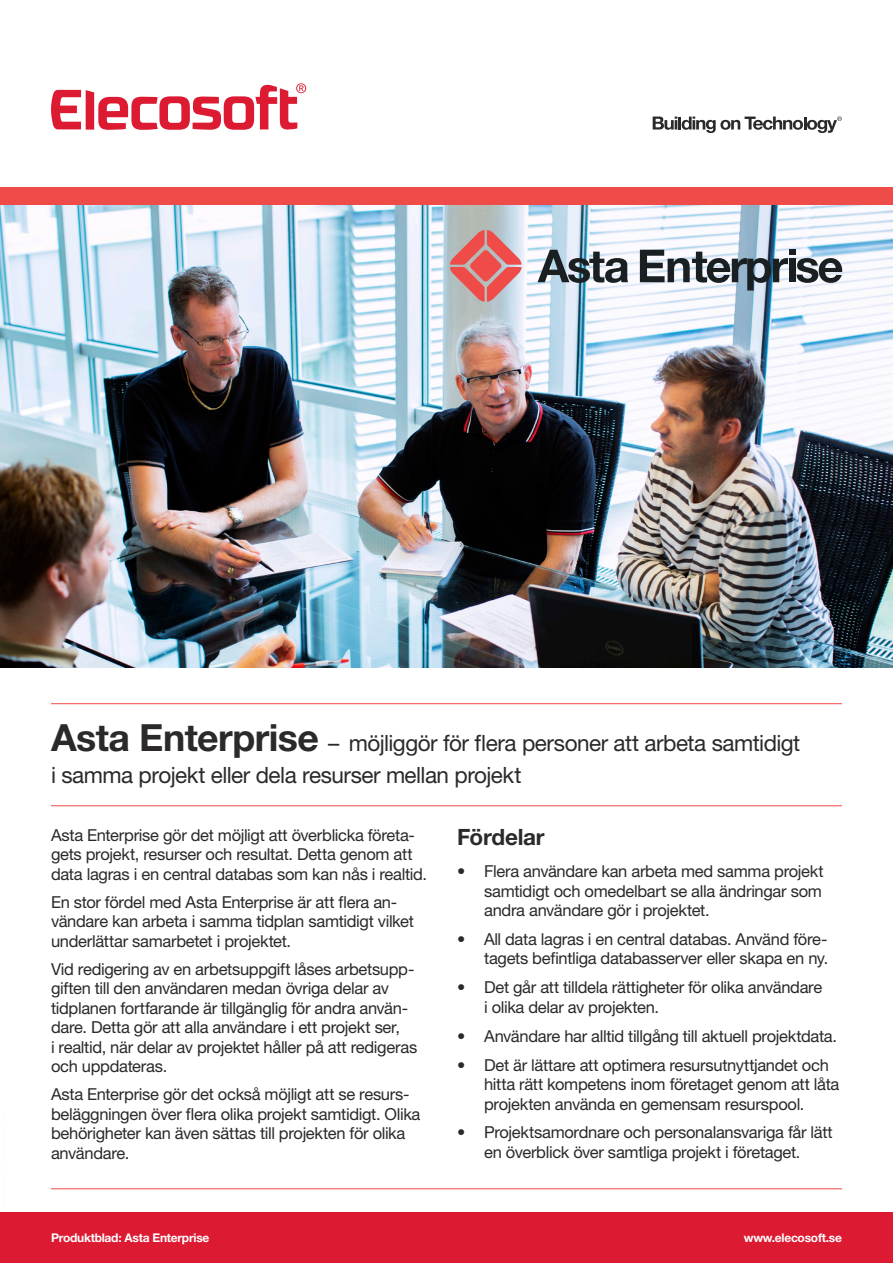
<style>
.page{position:relative;width:893px;height:1263px;background:#fff}
.page>*{position:absolute;margin:0;border:0;box-sizing:border-box;transform-origin:0 0}
.t1{font:22.5px/31.5px "Helvetica Neue LT Std";letter-spacing:-.02em;color:#2b292a}
.t2{font:700 22.5px "Helvetica Neue LT Std";letter-spacing:-.015em;color:#2b292a}
.Body{font:16.5px/19.5px "Helvetica Neue LT Std";letter-spacing:-.02em;color:#2b292a}
.t3{font:700 12px "Helvetica Neue LT Std";letter-spacing:-.02em;color:#fff}
.s1{font-weight:700;font-size:37.5px}
</style>
<div class="page">
<div style="left:0;top:1212px;width:893px;height:51px;background:#dc1a32"></div>
<svg style="left:51px;top:83px;width:255px;height:47px"></svg>
<svg style="left:653px;top:117px;width:189px;height:16px"></svg>
<img style="left:0;top:204px;width:893px;height:464px">
<div style="left:0;top:187px;width:893px;height:17px;background:#ef4b49"></div>
<svg style="left:538px;top:250px;width:90px;height:33px"></svg>
<svg style="left:640px;top:250px;width:202px;height:41px"></svg>
<svg style="left:450px;top:230px;width:72px;height:72px;background:#d5898a"></svg>
<hr style="left:51px;top:1188px;width:791px;height:1px;background:#ef4b49">
<hr style="left:51px;top:703px;width:791px;height:1px;background:#ef4b49">
<hr style="left:51px;top:805px;width:791px;height:1px;background:#ef4b49">
<h1 class="t1" style="left:51px;top:727px;width:751px"><span class="s1">Asta Enterprise</span> – möjliggör för flera personer att arbeta samtidigt i samma projekt eller dela resurser mellan projekt</h1>
<p class="Body" style="left:51px;top:824px;width:378px">Asta Enterprise gör det möjligt att överblicka företa&shy;gets projekt, resurser och resultat. Detta genom att data lagras i en central databas som kan nås i realtid.</p>
<p class="Body" style="left:51px;top:891px;width:364px">En stor fördel med Asta Enterprise är att flera an&shy;vändare kan arbeta i samma tidplan samtidigt vilket underlättar samarbetet i projektet.</p>
<p class="Body" style="left:51px;top:958px;width:368px">Vid redigering av en arbetsuppgift låses arbetsupp&shy;giften till den användaren medan övriga delar av tidplanen fortfarande är tillgänglig för andra använ&shy;dare. Detta gör att alla användare i ett projekt ser,<br>i realtid, när delar av projektet håller på att redigeras och uppdateras.</p>
<p class="Body" style="left:51px;top:1084px;width:371px">Asta Enterprise gör det också möjligt att se resurs&shy;beläggningen över flera olika projekt samtidigt. Olika behörigheter kan även sättas till projekten för olika användare.</p>
<h2 class="t2" style="left:457px;top:823px;width:89px">Fördelar</h2>
<p class="Body" style="left:484px;top:861px;width:341px;text-align:justify;text-indent:-27px">• Flera användare kan arbeta med samma projekt samtidigt och omedelbart se alla ändringar som andra användare gör i projektet.</p>
<p class="Body" style="left:457px;top:929px;width:373px;text-align:right">• All data lagras i en central databas. Använd före&shy;tagets befintliga databasserver eller skapa en ny.</p>
<p class="Body" style="left:484px;top:977px;width:340px;text-indent:-27px">• Det går att tilldela rättigheter för olika användare i olika delar av projekten.</p>
<p class="Body" style="left:457px;top:1026px;width:382px">• Användare har alltid tillgång till aktuell projektdata.</p>
<p class="Body" style="left:484px;top:1054px;width:357px;text-indent:-27px">• Det är lättare att optimera resursutnyttjandet och hitta rätt kompetens inom företaget genom att låta projekten använda en gemensam resurspool.</p>
<p class="Body" style="left:457px;top:1122px;width:377px;text-align:center">• Projektsamordnare och personalansvariga får lätt en överblick över samtliga projekt i företaget.</p>
<p class="t3" style="left:51px;top:1230px;width:160px">Produktblad: Asta Enterprise</p>
<p class="t3" style="left:744px;top:1230px;width:100px">www.elecosoft.se</p>
</div>
